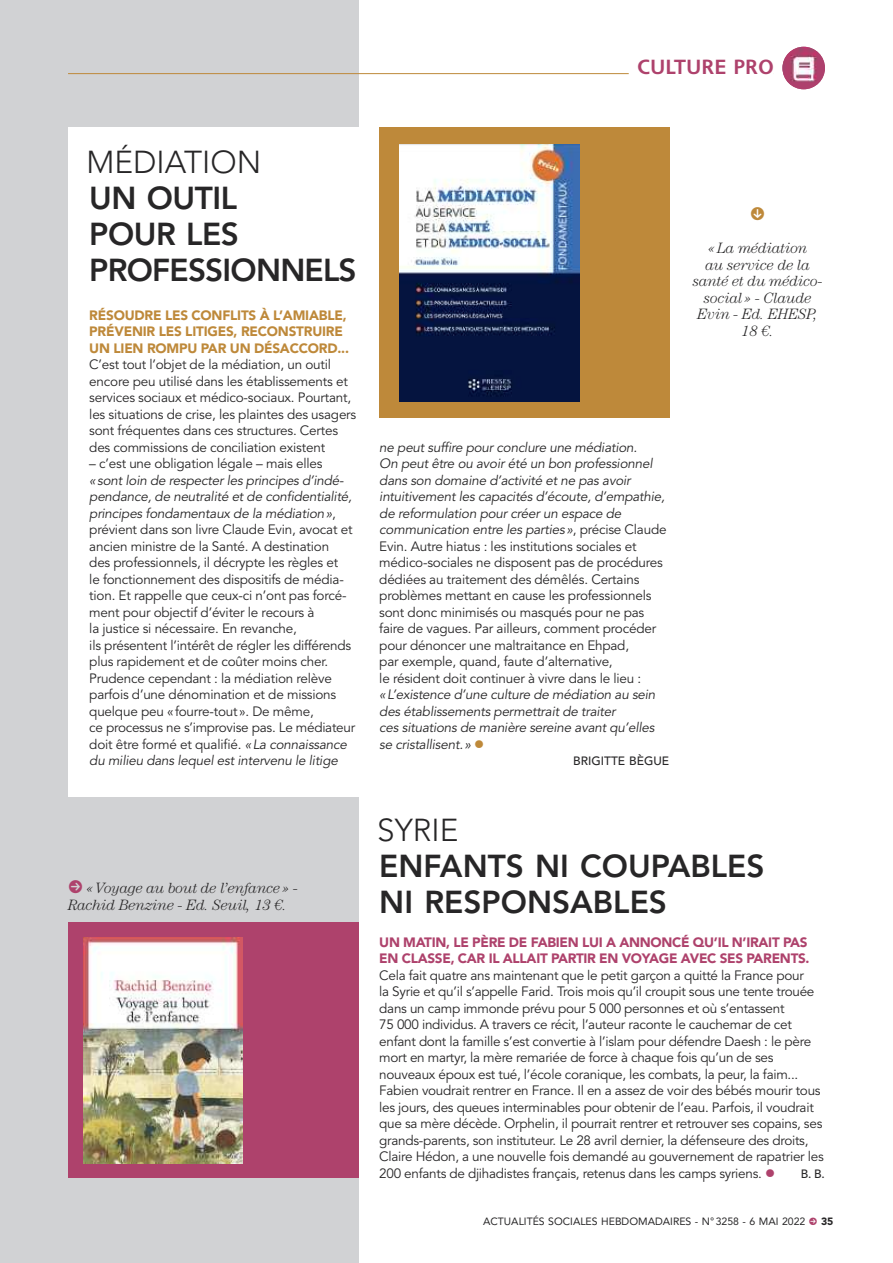
<style>
.page{position:relative;width:893px;height:1263px;background:#fff}
.page>*{position:absolute;margin:0;border:0;box-sizing:border-box;transform-origin:0 0}
.t1{font:800 31.5px/36px "Avenir LT Std";letter-spacing:-.005em;color:#272627}
.t2{font:800 31.5px/36px "Avenir LT Std";letter-spacing:-.025em;color:#272627}
.t3{font:300 31.5px "Avenir LT Std";color:#272627}
.t4{font:700 21px "Cisalpin LT Std";color:#ae426c}
.t5{font:italic 300 15px/16.5px "Century Std";letter-spacing:-.015em;color:#272627}
.t6{font:13.5px/16.5px "Avenir LT Std";letter-spacing:-.015em;color:#272627}
.t7{font:italic 13.5px/16.5px "Avenir LT Std";letter-spacing:-.015em;color:#272627}
.t8{font:900 13.5px/16.5px "Avenir LT Std";letter-spacing:-.02em;color:#ae426c}
.t9{font:900 13.5px/16.5px "Avenir LT Std";letter-spacing:-.015em;color:#be893a}
.t10{font:500 12px "Avenir LT Std";color:#272627}
.t11{font:10.5px "Avenir LT Std";color:#272627}
.t12{font:900 10.5px "Avenir LT Std";color:#272627}
.s1{font-style:italic}
.s2{color:#be893a}
.s3{color:#ae426c}
</style>
<div class="page">
<div style="left:0;top:0;width:358px;height:1263px;background:#d1d2d4"></div>
<div style="left:68px;top:128px;width:311px;height:669px;background:#fff"></div>
<div style="left:379px;top:128px;width:290px;height:290px;background:#be893a"></div>
<div style="left:68px;top:923px;width:290px;height:255px;background:#ae426c"></div>
<hr style="left:68px;top:73px;width:706px;height:1px;background:#be893a">
<hr style="left:629px;top:73px;width:145px;height:4px;background:#fff">
<img style="left:782px;top:47px;width:43px;height:42px">
<img style="left:84px;top:937px;width:158px;height:226px">
<img style="left:400px;top:145px;width:180px;height:256px">
<h2 class="t4" style="left:637px;top:60px;width:138px">CULTURE PRO</h2>
<h1 class="t3" style="left:86px;top:149px;width:176px">MÉDIATION</h1>
<h1 class="t2" style="left:89px;top:182px;width:269px">UN OUTIL<br>POUR LES<br>PROFESSIONNELS</h1>
<p class="t9" style="left:89px;top:308px;width:261px">RÉSOUDRE LES CONFLITS À L’AMIABLE,<br>PRÉVENIR LES LITIGES, RECONSTRUIRE<br>UN LIEN ROMPU PAR UN DÉSACCORD...</p>
<p class="t6" style="left:89px;top:357px;width:269px">C’est tout l’objet de la médiation, un outil encore peu utilisé dans les établissements et services sociaux et médico-sociaux. Pourtant, les situations de crise, les plaintes des usagers sont fréquentes dans ces structures. Certes des commissions de conciliation existent</p>
<p class="t6" style="left:89px;top:456px;width:235px">– c’est une obligation légale – mais elles</p>
<p class="t6" style="left:89px;top:473px;width:267px"><span class="s1">«sont loin de respecter les principes d’indé&shy;pendance, de neutralité et de confidentialité, principes fondamentaux de la médiation»</span>, prévient dans son livre Claude Evin, avocat et ancien ministre de la Santé. A destination<br>des professionnels, il décrypte les règles et<br>le fonctionnement des dispositifs de média&shy;tion. Et rappelle que ceux-ci n’ont pas forcé&shy;ment pour objectif d’éviter le recours à<br>la justice si nécessaire. En revanche,<br>ils présentent l’intérêt de régler les différends plus rapidement et de coûter moins cher.<br>Prudence cependant : la médiation relève parfois d’une dénomination et de missions quelque peu «fourre-tout». De même,<br>ce processus ne s’improvise pas. Le médiateur doit être formé et qualifié. <span class="s1">«La connaissance du milieu dans lequel est intervenu le litige</span></p>
<p class="t5" style="left:68px;top:881px;width:232px;text-indent:18px">«Voyage au bout de l’enfance» -<br>Rachid Benzine - Ed. Seuil, 13 €.</p>
<p class="t5" style="left:693px;top:241px;width:131px;text-align:center">«La médiation<br>au service de la santé et du médico&shy;social» - Claude<br>Evin - Ed. EHESP,<br>18 €.</p>
<p class="t6" style="left:379px;top:440px;width:289px"><span class="s1">ne peut suffire pour conclure une médiation.<br>On peut être ou avoir été un bon professionnel dans son domaine d’activité et ne pas avoir intuitivement les capacités d’écoute, d’empathie, de reformulation pour créer un espace de communication entre les parties»</span>, précise Claude Evin. Autre hiatus : les institutions sociales et médico-sociales ne disposent pas de procédures dédiées au traitement des démêlés. Certains problèmes mettant en cause les professionnels sont donc minimisés ou masqués pour ne pas faire de vagues. Par ailleurs, comment procéder pour dénoncer une maltraitance en Ehpad,<br>par exemple, quand, faute d’alternative,<br>le résident doit continuer à vivre dans le lieu :</p>
<p class="t7" style="left:379px;top:687px;width:278px">«L’existence d’une culture de médiation au sein des établissements permettrait de traiter<br>ces situations de manière sereine avant qu’elles se cristallisent.» <span class="s2">●</span></p>
<p class="t10" style="left:573px;top:756px;width:98px">BRIGITTE BÈGUE</p>
<h1 class="t3" style="left:377px;top:817px;width:83px">SYRIE</h1>
<h1 class="t1" style="left:379px;top:851px;width:387px">ENFANTS NI COUPABLES<br>NI RESPONSABLES</h1>
<p class="t8" style="left:379px;top:935px;width:432px">UN MATIN, LE PÈRE DE FABIEN LUI A ANNONCÉ QU’IL N’IRAIT PAS<br>EN CLASSE, CAR IL ALLAIT PARTIR EN VOYAGE AVEC SES PARENTS.</p>
<p class="t6" style="left:379px;top:968px;width:446px">Cela fait quatre ans maintenant que le petit garçon a quitté la France pour<br>la Syrie et qu’il s’appelle Farid. Trois mois qu’il croupit sous une tente trouée dans un camp immonde prévu pour 5 000 personnes et où s’entassent<br>75 000 individus. A travers ce récit, l’auteur raconte le cauchemar de cet enfant dont la famille s’est convertie à l’islam pour défendre Daesh : le père mort en martyr, la mère remariée de force à chaque fois qu’un de ses nouveaux époux est tué, l’école coranique, les combats, la peur, la faim...<br>Fabien voudrait rentrer en France. Il en a assez de voir des bébés mourir tous les jours, des queues interminables pour obtenir de l’eau. Parfois, il voudrait que sa mère décède. Orphelin, il pourrait rentrer et retrouver ses copains, ses grands-parents, son instituteur. Le 28 avril dernier, la défenseure des droits, Claire Hédon, a une nouvelle fois demandé au gouvernement de rapatrier les 200 enfants de djihadistes français, retenus dans les camps syriens. <span class="s3">●</span></p>
<p class="t10" style="left:801px;top:1169px;width:26px">B. B.</p>
<p class="t11" style="left:483px;top:1217px;width:324px">ACTUALITÉS SOCIALES HEBDOMADAIRES - N°3258 - 6 MAI 2022</p>
<p class="t12" style="left:821px;top:1217px;width:14px">35</p>
</div>
